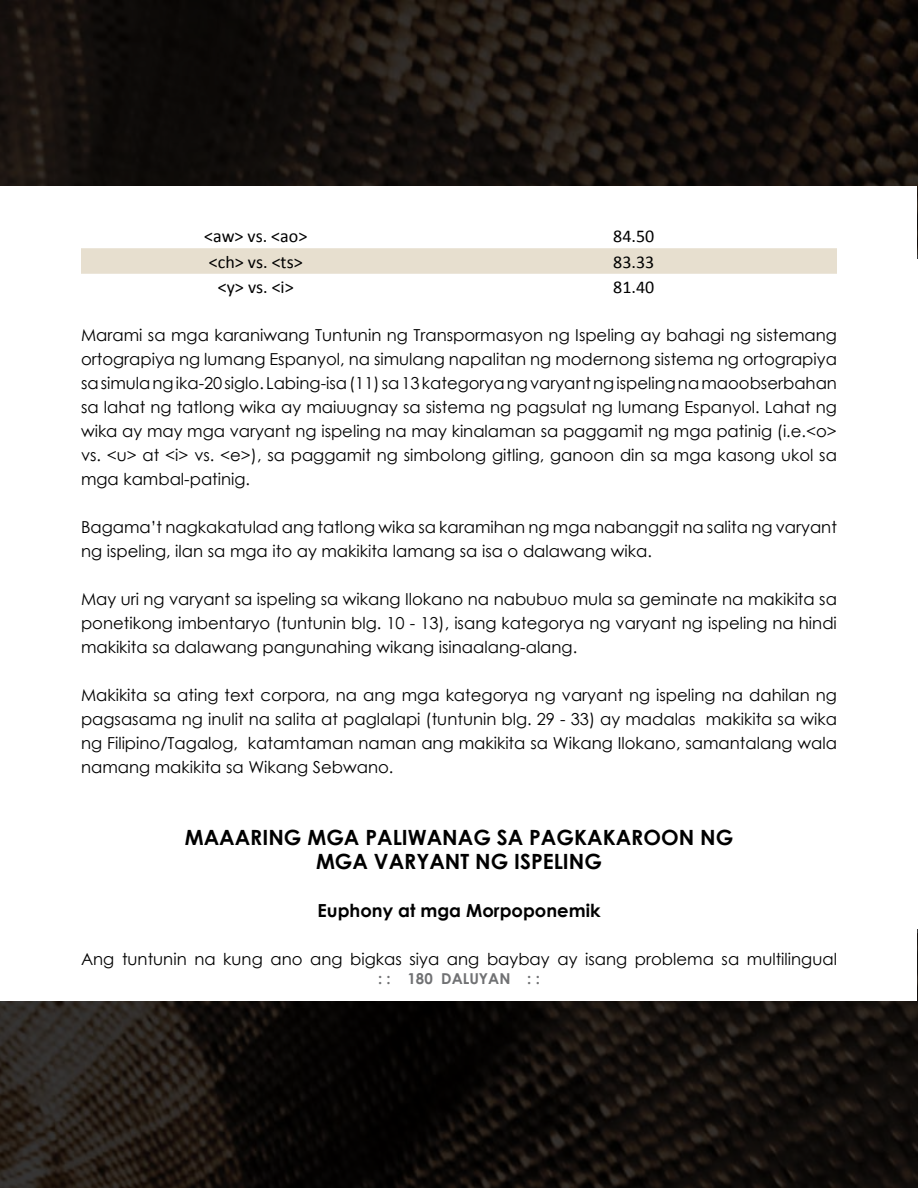
<style>
.page{position:relative;width:918px;height:1188px;background:#fff}
.page>*{position:absolute;margin:0;border:0;box-sizing:border-box;transform-origin:0 0}
.t1{font:700 21px "Century Gothic";color:#000}
.t2{font:18px "Calibri";color:#000}
.t3{font:700 18px "Century Gothic";color:#000}
.t4{font:16.5px/24px "Century Gothic";color:#000;text-align:justify}
.t5{font:700 15px "Century Gothic";color:#707173}
</style>
<div class="page">
<svg style="left:0;top:929px;width:918px;height:259px"></svg>
<svg style="left:0;top:0;width:918px;height:259px;fill:#140e0b"></svg>
<div style="left:1px;top:187px;width:916px;height:814px;background:#fff"></div>
<svg style="left:81px;top:248px;width:756px;height:26px"></svg>
<p class="t2" style="left:204px;top:225px;width:105px">&lt;aw&gt; vs. &lt;ao&gt;</p>
<p class="t2" style="left:613px;top:225px;width:43px">84.50</p>
<p class="t2" style="left:209px;top:251px;width:95px">&lt;ch&gt; vs. &lt;ts&gt;</p>
<p class="t2" style="left:613px;top:251px;width:43px">83.33</p>
<p class="t2" style="left:218px;top:276px;width:77px">&lt;y&gt; vs. &lt;i&gt;</p>
<p class="t2" style="left:613px;top:276px;width:43px">81.40</p>
<p class="t4" style="left:81px;top:323px;width:758px">Marami sa mga karaniwang Tuntunin ng Transpormasyon ng Ispeling ay bahagi ng sistemang ortograpiya ng lumang Espanyol, na simulang napalitan ng modernong sistema ng ortograpiya sa simula ng ika-20 siglo. Labing-isa (11) sa 13 kategorya ng varyant ng ispeling na maoobserbahan sa lahat ng tatlong wika ay maiuugnay sa sistema ng pagsulat ng lumang Espanyol. Lahat ng wika ay may mga varyant ng ispeling na may kinalaman sa paggamit ng mga patinig (i.e.&lt;o&gt; vs. &lt;u&gt; at &lt;i&gt; vs. &lt;e&gt;), sa paggamit ng simbolong gitling, ganoon din sa mga kasong ukol sa mga kambal-patinig.</p>
<p class="t4" style="left:81px;top:515px;width:757px">Bagama’t nagkakatulad ang tatlong wika sa karamihan ng mga nabanggit na salita ng varyant ng ispeling, ilan sa mga ito ay makikita lamang sa isa o dalawang wika.</p>
<p class="t4" style="left:81px;top:587px;width:757px">May uri ng varyant sa ispeling sa wikang Ilokano na nabubuo mula sa geminate na makikita sa ponetikong imbentaryo (tuntunin blg. 10 - 13), isang kategorya ng varyant ng ispeling na hindi makikita sa dalawang pangunahing wikang isinaalang-alang.</p>
<p class="t4" style="left:81px;top:683px;width:758px">Makikita sa ating text corpora, na ang mga kategorya ng varyant ng ispeling na dahilan ng pagsasama ng inulit na salita at paglalapi (tuntunin blg. 29 - 33) ay madalas makikita sa wika ng Filipino/Tagalog, katamtaman naman ang makikita sa Wikang Ilokano, samantalang wala namang makikita sa Wikang Sebwano.</p>
<p class="t1" style="left:185px;top:822px;width:18px">MAAA</p>
<p class="t1" style="left:250px;top:822px;width:193px">RIN G MGA PALIWANA</p>
<p class="t1" style="left:473px;top:822px;width:116px">G SA PAGKAKA</p>
<p class="t1" style="left:631px;top:822px;width:104px">ROON NG</p>
<p class="t1" style="left:316px;top:846px;width:116px">MGA VARYAN</p>
<p class="t1" style="left:460px;top:846px;width:143px">T NG ISPELING</p>
<p class="t3" style="left:318px;top:897px;width:284px">EUPHONY AT MGA MORPOPONEMIK</p>
<p class="t4" style="left:81px;top:947px;width:757px">Ang tuntunin na kung ano ang bigkas siya ang baybay ay isang problema sa multilingual</p>
<p class="t5" style="left:378px;top:968px;width:163px">: : 180 DALUYAN : :</p>
</div>
